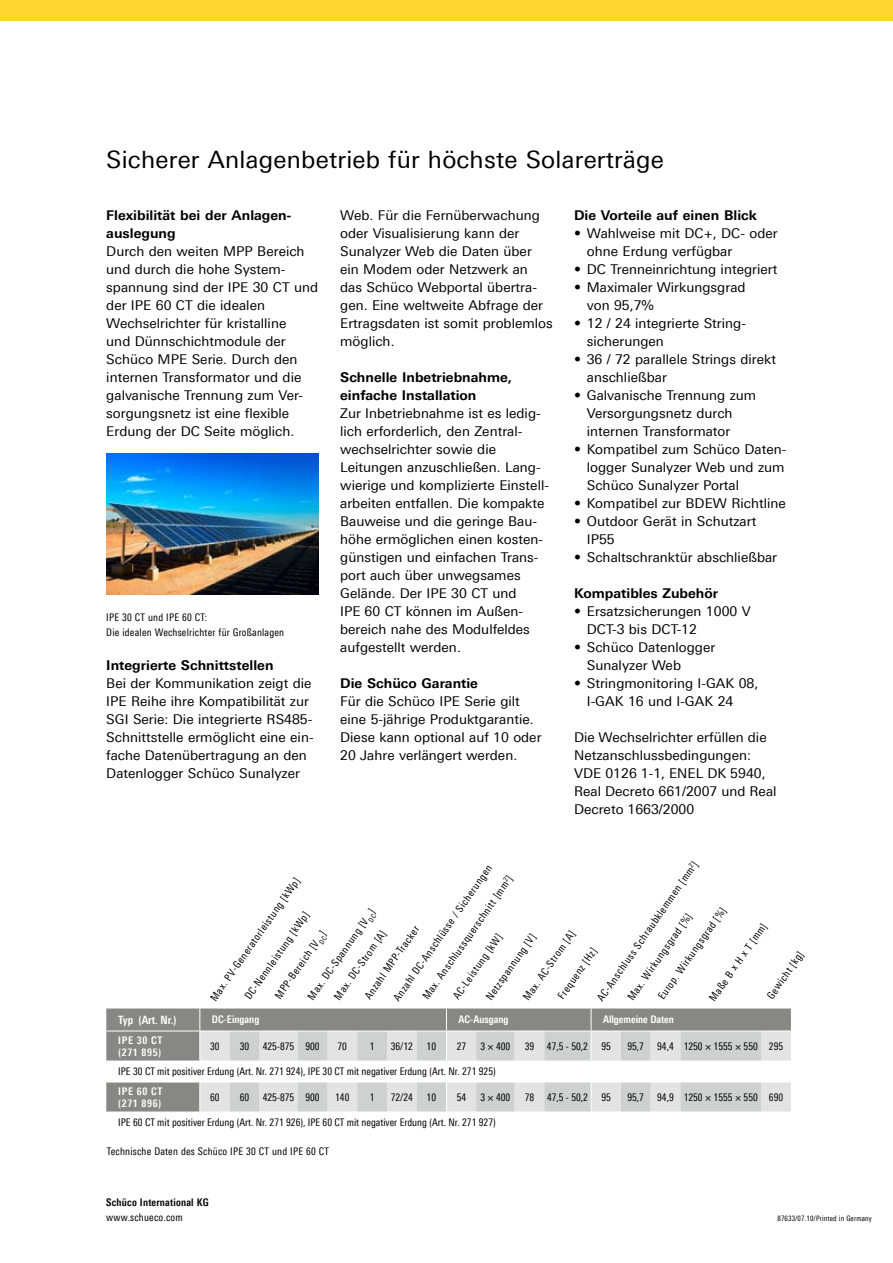
<style>
.page{position:relative;width:893px;height:1263px;background:#fff}
.page>*{position:absolute;margin:0;border:0;box-sizing:border-box;transform-origin:0 0}
.t1{font:24px "Linotype Univers 430";letter-spacing:.01em;color:#000}
.t2{font:13.5px/18px "Linotype Univers 430";color:#000}
.t3{font:700 13.5px/18px "Linotype Univers 630";color:#000}
.t4{font:13.5px/18px "Linotype Univers 430";color:#020204}
.t5{font:700 11.4px "Linotype Univers 620 Cn";color:#fff}
.t6{font:10.5px/21.6px "Linotype Univers 420 Cn";color:#000;text-align:center}
.t7{font:10.5px/15px "Linotype Univers 420 Cn";letter-spacing:.02em;color:#000}
.t8{font:10.5px "Linotype Univers 420 Cn";color:#020204}
.t9{font:700 10.5px "Linotype Univers 620 Cn";color:#fff}
.t10{font:700 10.5px/12.6px "Linotype Univers 620 Cn";letter-spacing:.06em;color:#fff}
.t11{font:700 10.5px "Linotype Univers 620 Cn";letter-spacing:.02em;color:#000}
.t12{font:7.5px "Linotype Univers 420 Cn";letter-spacing:.02em;color:#000}
</style>
<div class="page">
<div style="left:0;top:0;width:893px;height:21px;background:#ffd630"></div>
<svg style="left:106px;top:1008px;width:685px;height:103px;fill:#878786"></svg>
<svg style="left:200px;top:1031px;width:591px;height:80px;fill:#e3e3e3"></svg>
<hr style="left:761px;top:1030px;width:30px;height:1px;background:#fff">
<hr style="left:761px;top:1060px;width:30px;height:1px;background:#fff">
<hr style="left:761px;top:1081px;width:30px;height:1px;background:#fff">
<svg style="left:199px;top:1082px;width:1px;height:29px"></svg>
<hr style="left:106px;top:1030px;width:94px;height:1px;background:#fff">
<hr style="left:106px;top:1060px;width:94px;height:1px;background:#fff">
<hr style="left:106px;top:1081px;width:94px;height:1px;background:#fff">
<svg style="left:199px;top:1008px;width:1px;height:52px"></svg>
<hr style="left:200px;top:1030px;width:30px;height:1px;background:#fff">
<hr style="left:200px;top:1060px;width:30px;height:1px;background:#fff">
<hr style="left:200px;top:1081px;width:30px;height:1px;background:#fff">
<svg style="left:230px;top:1008px;width:531px;height:104px"></svg>
<img style="left:106px;top:453px;width:213px;height:141px">
<h1 class="t1" style="left:106px;top:146px;width:559px">Sicherer Anlagenbetrieb für höchste Solarerträge</h1>
<p class="t3" style="left:106px;top:206px;width:186px">Flexibilität bei der Anlagen&shy;auslegung</p>
<p class="t2" style="left:106px;top:242px;width:213px">Durch den weiten MPP Bereich und durch die hohe System&shy;spannung sind der IPE 30 CT und der IPE 60 CT die idealen<br>Wechselrichter für kristalline<br>und Dünnschichtmodule der<br>Schüco MPE Serie. Durch den internen Transformator und die galvanische Trennung zum Ver&shy;sorgungsnetz ist eine flexible<br>Erdung der DC Seite möglich.</p>
<p class="t3" style="left:574px;top:206px;width:185px">Die Vorteile auf einen Blick</p>
<p class="t2" style="left:587px;top:224px;width:192px;text-indent:-13px">• Wahlweise mit DC+, DC- oder ohne Erdung verfügbar</p>
<p class="t2" style="left:574px;top:260px;width:205px">• DC Trenneinrichtung integriert</p>
<p class="t2" style="left:587px;top:278px;width:160px;text-indent:-13px">• Maximaler Wirkungsgrad von 95,7%</p>
<p class="t2" style="left:587px;top:314px;width:161px;text-indent:-13px">• 12 / 24 integrierte String&shy;sicherungen</p>
<p class="t2" style="left:587px;top:350px;width:191px;text-indent:-13px">• 36 / 72 parallele Strings direkt anschließbar</p>
<p class="t2" style="left:587px;top:386px;width:171px;text-indent:-13px">• Galvanische Trennung zum<br>Versorgungsnetz durch internen Transformator</p>
<p class="t2" style="left:587px;top:440px;width:201px;text-indent:-13px">• Kompatibel zum Schüco Daten&shy;logger Sunalyzer Web und zum<br>Schüco Sunalyzer Portal</p>
<p class="t2" style="left:574px;top:494px;width:213px">• Kompatibel zur BDEW Richtline</p>
<p class="t2" style="left:587px;top:512px;width:171px;text-indent:-13px">• Outdoor Gerät in Schutzart<br>IP55</p>
<p class="t2" style="left:574px;top:548px;width:205px">• Schaltschranktür abschließbar</p>
<p class="t3" style="left:574px;top:584px;width:146px">Kompatibles Zubehör</p>
<p class="t2" style="left:587px;top:602px;width:165px;text-indent:-13px">• Ersatzsicherungen 1000 V<br>DCT-3 bis DCT-12</p>
<p class="t2" style="left:587px;top:638px;width:130px;text-indent:-13px">• Schüco Datenlogger<br>Sunalyzer Web</p>
<p class="t2" style="left:587px;top:674px;width:173px;text-indent:-13px">• Stringmonitoring I-GAK 08,<br>I-GAK 16 und I-GAK 24</p>
<p class="t4" style="left:574px;top:728px;width:204px">Die Wechselrichter erfüllen die<br>Netzanschlussbedingungen:<br>VDE 0126 1-1, ENEL DK 5940,<br>Real Decreto 661/2007 und Real<br>Decreto 1663/2000</p>
<p class="t2" style="left:340px;top:206px;width:214px">Web. Für die Fernüberwachung oder Visualisierung kann der<br>Sunalyzer Web die Daten über ein Modem oder Netzwerk an das Schüco Webportal übertra&shy;gen. Eine weltweite Abfrage der<br>Ertragsdaten ist somit problemlos möglich.</p>
<p class="t3" style="left:340px;top:368px;width:174px">Schnelle Inbetriebnahme, einfache Installation</p>
<p class="t2" style="left:340px;top:404px;width:210px">Zur Inbetriebnahme ist es ledig&shy;lich erforderlich, den Zentral&shy;wechselrichter sowie die<br>Leitungen anzuschließen. Lang&shy;wierige und komplizierte Einstell&shy;arbeiten entfallen. Die kompakte<br>Bauweise und die geringe Bau&shy;höhe ermöglichen einen kosten&shy;günstigen und einfachen Trans&shy;port auch über unwegsames<br>Gelände. Der IPE 30 CT und<br>IPE 60 CT können im Außen&shy;bereich nahe des Modulfeldes aufgestellt werden.</p>
<p class="t3" style="left:340px;top:674px;width:139px">Die Schüco Garantie</p>
<p class="t2" style="left:340px;top:692px;width:203px">Für die Schüco IPE Serie gilt eine 5-jährige Produktgarantie.<br>Diese kann optional auf 10 oder<br>20 Jahre verlängert werden.</p>
<p class="t7" style="left:106px;top:610px;width:179px">IPE 30 CT und IPE 60 CT:<br>Die idealen Wechselrichter für Großanlagen</p>
<p class="t3" style="left:106px;top:656px;width:169px">Integrierte Schnittstellen</p>
<p class="t2" style="left:106px;top:674px;width:209px">Bei der Kommunikation zeigt die IPE Reihe ihre Kompatibilität zur SGI Serie: Die integrierte RS485- Schnittstelle ermöglicht eine ein&shy;fache Datenübertragung an den Datenlogger Schüco Sunalyzer</p>
<p class="t6" style="left:591px;top:993px;width:169px;rotate:-55deg">AC-Anschluss Schraubklemmen [mm<sup>2</sup>]</p>
<p class="t6" style="left:387px;top:993px;width:165px;rotate:-55deg">Anzahl DC-Anschlüsse / Sicherungen</p>
<p class="t6" style="left:416px;top:992px;width:150px;rotate:-55deg">Max. Anschlussquerschnitt [mm<sup>2</sup>]</p>
<p class="t6" style="left:204px;top:993px;width:149px;rotate:-55deg">Max. PV-Generatorleistung [kWp]</p>
<p class="t6" style="left:652px;top:992px;width:111px;rotate:-55deg">Europ. Wirkungsgrad [%]</p>
<p class="t6" style="left:301px;top:992px;width:110px;rotate:-55deg">Max. DC-Spannung [V<sub>DC</sub>]<br>Max. DC-Strom [A]</p>
<p class="t6" style="left:238px;top:992px;width:106px;rotate:-55deg">DC-Nennleistung [kWp]</p>
<p class="t6" style="left:621px;top:993px;width:105px;rotate:-55deg">Max. Wirkungsgrad [%]</p>
<p class="t6" style="left:703px;top:993px;width:94px;rotate:-55deg">Maße B x H x T [mm]</p>
<p class="t6" style="left:358px;top:992px;width:88px;rotate:-55deg">Anzahl MPP-Tracker</p>
<p class="t6" style="left:268px;top:991px;width:82px;rotate:-55deg">MPP-Bereich [V<sub>DC</sub>]</p>
<p class="t6" style="left:517px;top:993px;width:83px;rotate:-55deg">Max. AC-Strom [A]</p>
<p class="t6" style="left:447px;top:991px;width:78px;rotate:-55deg">AC-Leistung [kW]</p>
<p class="t6" style="left:479px;top:992px;width:80px;rotate:-55deg">Netzspannung [V]</p>
<p class="t6" style="left:551px;top:991px;width:61px;rotate:-55deg">Frequenz [Hz]</p>
<p class="t6" style="left:760px;top:991px;width:57px;rotate:-55deg">Gewicht [kg]</p>
<p class="t5" style="left:118px;top:1013px;width:60px">Typ (Art. Nr.)</p>
<p class="t9" style="left:212px;top:1013px;width:49px">DC-Eingang</p>
<p class="t9" style="left:458px;top:1013px;width:52px">AC-Ausgang</p>
<p class="t9" style="left:603px;top:1013px;width:72px">Allgemeine Daten</p>
<p class="t10" style="left:118px;top:1033px;width:46px">IPE 30 CT (271 895)</p>
<p class="t6" style="left:210px;top:1035px;width:11px">30</p>
<p class="t6" style="left:240px;top:1035px;width:11px">30</p>
<p class="t6" style="left:263px;top:1035px;width:58px">425-875 900</p>
<p class="t6" style="left:338px;top:1035px;width:11px">70</p>
<p class="t6" style="left:370px;top:1035px;width:6px">1</p>
<p class="t6" style="left:391px;top:1035px;width:24px">36/12</p>
<p class="t6" style="left:427px;top:1035px;width:11px">10</p>
<p class="t6" style="left:457px;top:1035px;width:11px">27</p>
<p class="t6" style="left:480px;top:1035px;width:31px">3 × 400</p>
<p class="t6" style="left:525px;top:1035px;width:65px">39 47,5 - 50,2</p>
<p class="t6" style="left:601px;top:1035px;width:11px">95</p>
<p class="t6" style="left:627px;top:1035px;width:18px">95,7</p>
<p class="t6" style="left:657px;top:1035px;width:127px">94,4 1250 × 1555 × 550 295</p>
<p class="t6" style="left:118px;top:1061px;width:379px">IPE 30 CT mit positiver Erdung (Art. Nr. 271 924), IPE 30 CT mit negativer Erdung (Art. Nr. 271 925)</p>
<p class="t10" style="left:118px;top:1084px;width:46px">IPE 60 CT (271 896)</p>
<p class="t6" style="left:210px;top:1086px;width:11px">60</p>
<p class="t6" style="left:240px;top:1086px;width:11px">60</p>
<p class="t6" style="left:263px;top:1086px;width:58px">425-875 900</p>
<p class="t6" style="left:335px;top:1086px;width:16px">140</p>
<p class="t6" style="left:370px;top:1086px;width:6px">1</p>
<p class="t6" style="left:391px;top:1086px;width:24px">72/24</p>
<p class="t6" style="left:427px;top:1086px;width:11px">10</p>
<p class="t6" style="left:457px;top:1086px;width:11px">54</p>
<p class="t6" style="left:480px;top:1086px;width:31px">3 × 400</p>
<p class="t6" style="left:525px;top:1086px;width:65px">78 47,5 - 50,2</p>
<p class="t6" style="left:601px;top:1086px;width:11px">95</p>
<p class="t6" style="left:627px;top:1086px;width:18px">95,7</p>
<p class="t6" style="left:657px;top:1086px;width:127px">94,9 1250 × 1555 × 550 690</p>
<p class="t8" style="left:118px;top:1116px;width:379px">IPE 60 CT mit positiver Erdung (Art. Nr. 271 926), IPE 60 CT mit negativer Erdung (Art. Nr. 271 927)</p>
<p class="t7" style="left:107px;top:1144px;width:224px">Technische Daten des Schüco IPE 30 CT und IPE 60 CT</p>
<p class="t11" style="left:106px;top:1196px;width:104px">Schüco International KG</p>
<p class="t7" style="left:106px;top:1210px;width:78px">www.schueco.com</p>
<p class="t12" style="left:777px;top:1214px;width:96px">87633/07.10/Printed in Germany</p>
</div>
